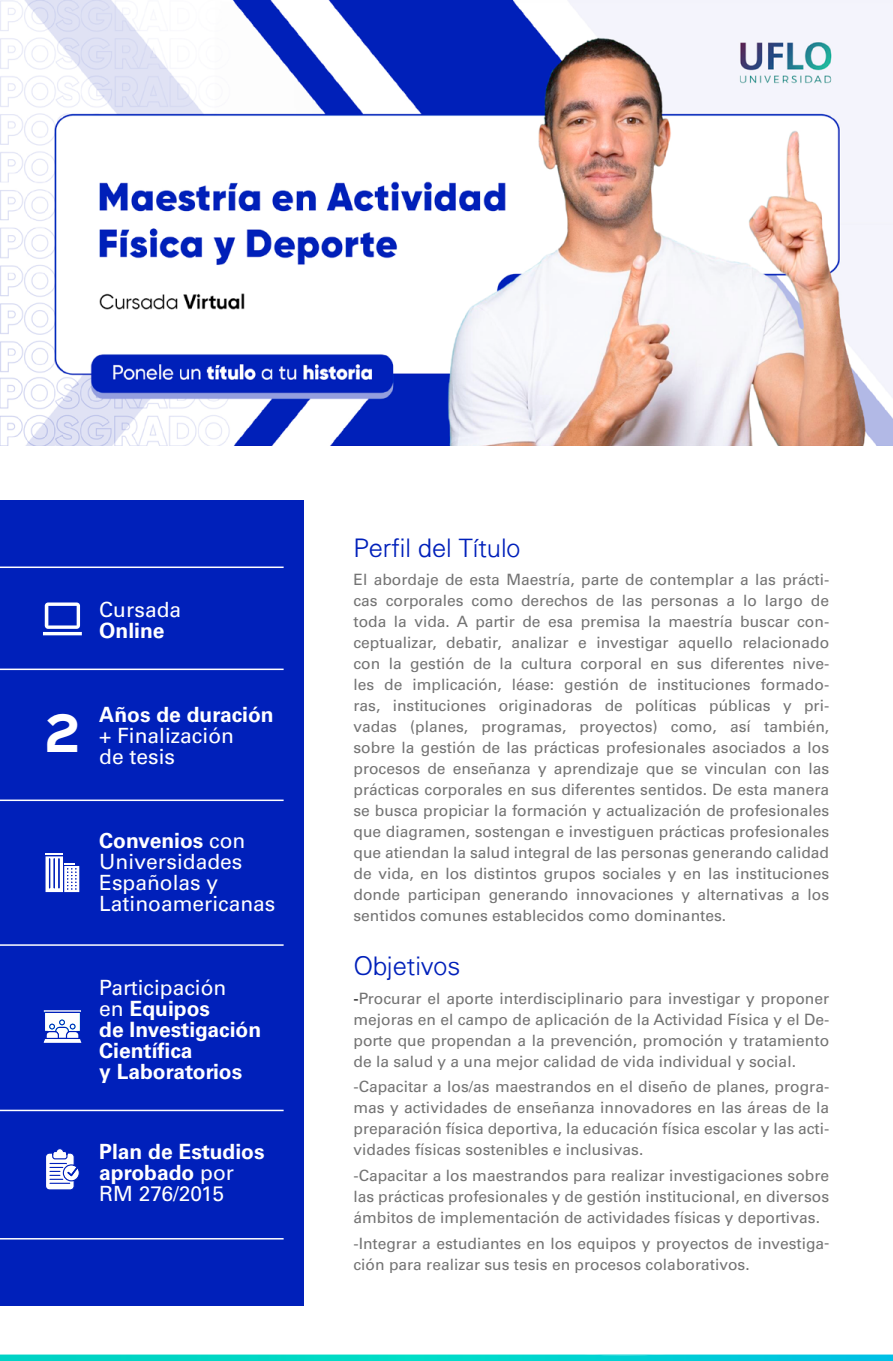
<style>
.page{position:relative;width:893px;height:1361px;background:#fff}
.page>*{position:absolute;margin:0;border:0;box-sizing:border-box;transform-origin:0 0}
.t1{font:700 46.5px "Sinkin Sans 700";color:#fff}
.t2{font:300 25.5px "Univers";color:#0020ba}
.t3{font:700 21px/21px "Univers LT Std";color:#fff}
.t4{font:21px/21px "Univers LT Std";color:#fff}
.t5{font:15.6px/21px "Univers LT Std";color:#737373;text-align:justify}
.s1{font-weight:700}
.s2{font-weight:400}
.s3{color:#000}
</style>
<div class="page">
<img style="left:0;top:0;width:893px;height:445px">
<div style="left:0;top:500px;width:303px;height:805px;background:#0020ba"></div>
<hr style="left:0;top:668px;width:284px;height:2px;background:#fff">
<hr style="left:0;top:566px;width:284px;height:2px;background:#fff">
<hr style="left:0;top:799px;width:284px;height:2px;background:#fff">
<hr style="left:0;top:944px;width:284px;height:2px;background:#fff">
<hr style="left:0;top:1109px;width:284px;height:2px;background:#fff">
<hr style="left:0;top:1238px;width:284px;height:1px;background:#fff">
<svg style="left:45px;top:853px;width:35px;height:40px"></svg>
<hr style="left:58px;top:858px;width:2px;height:30px;background:#0020bb">
<hr style="left:54px;top:858px;width:1px;height:30px;background:#0020bb">
<hr style="left:49px;top:858px;width:1px;height:30px;background:#0020bb">
<svg style="left:43px;top:1010px;width:39px;height:33px"></svg>
<svg style="left:46px;top:1149px;width:34px;height:41px"></svg>
<svg style="left:43px;top:602px;width:39px;height:33px"></svg>
<img style="left:0;top:1354px;width:893px;height:7px">
<img style="left:584px;top:1354px;width:81px;height:1px">
<h3 class="t4" style="left:99px;top:599px;width:84px">Cursada</h3>
<h3 class="t3" style="left:99px;top:620px;width:67px">Online</h3>
<h1 class="t1" style="left:45px;top:709px;width:37px">2</h1>
<h3 class="t3" style="left:99px;top:704px;width:176px">Años de duración</h3>
<h3 class="t4" style="left:99px;top:725px;width:136px">+ Finalización de tesis</h3>
<h3 class="t4" style="left:99px;top:830px;width:178px"><span class="s1">Convenios</span> con<br>Universidades<br>Españolas y<br>Latinoamericanas</h3>
<h3 class="t3" style="left:99px;top:977px;width:164px"><span class="s2">Participación<br>en</span> Equipos<br>de Investigación<br>Científica<br>y Laboratorios</h3>
<h3 class="t3" style="left:99px;top:1141px;width:167px">Plan de Estudios aprobado <span class="s2">por<br>RM 276/2015</span></h3>
<h2 class="t2" style="left:353px;top:532px;width:169px">Perfil del Título</h2>
<p class="t5" style="left:353px;top:569px;width:477px">El abordaje de esta Maestría, parte de contemplar a las prácti&shy;cas corporales como derechos de las personas a lo largo de toda la vida. A partir de esa premisa la maestría buscar con&shy;ceptualizar, debatir, analizar e investigar aquello relacionado con la gestión de la cultura corporal en sus diferentes nive&shy;les de implicación, léase: gestión de instituciones formado&shy;ras, instituciones originadoras de políticas públicas y pri&shy;vadas (planes, programas, proyectos) como, así también, sobre la gestión de las prácticas profesionales asociados a los procesos de enseñanza y aprendizaje que se vinculan con las prácticas corporales en sus diferentes sentidos. De esta manera se busca propiciar la formación y actualización de profesionales que diagramen, sostengan e investiguen prácticas profesionales que atiendan la salud integral de las personas generando calidad de vida, en los distintos grupos sociales y en las instituciones donde participan generando innovaciones y alternativas a los sentidos comunes establecidos como dominantes.</p>
<h2 class="t2" style="left:353px;top:951px;width:108px">Objetivos</h2>
<p class="t5" style="left:353px;top:988px;width:477px"><span class="s3">-</span>Procurar el aporte interdisciplinario para investigar y proponer mejoras en el campo de aplicación de la Actividad Física y el De&shy;porte que propendan a la prevención, promoción y tratamiento de la salud y a una mejor calidad de vida individual y social.</p>
<p class="t5" style="left:353px;top:1076px;width:477px">-Capacitar a los/as maestrandos en el diseño de planes, progra&shy;mas y actividades de enseñanza innovadores en las áreas de la preparación física deportiva, la educación física escolar y las acti&shy;vidades físicas sostenibles e inclusivas.</p>
<p class="t5" style="left:353px;top:1165px;width:477px">-Capacitar a los maestrandos para realizar investigaciones sobre las prácticas profesionales y de gestión institucional, en diversos ámbitos de implementación de actividades físicas y deportivas.</p>
<p class="t5" style="left:353px;top:1232px;width:477px">-Integrar a estudiantes en los equipos y proyectos de investiga&shy;ción para realizar sus tesis en procesos colaborativos.</p>
</div>
